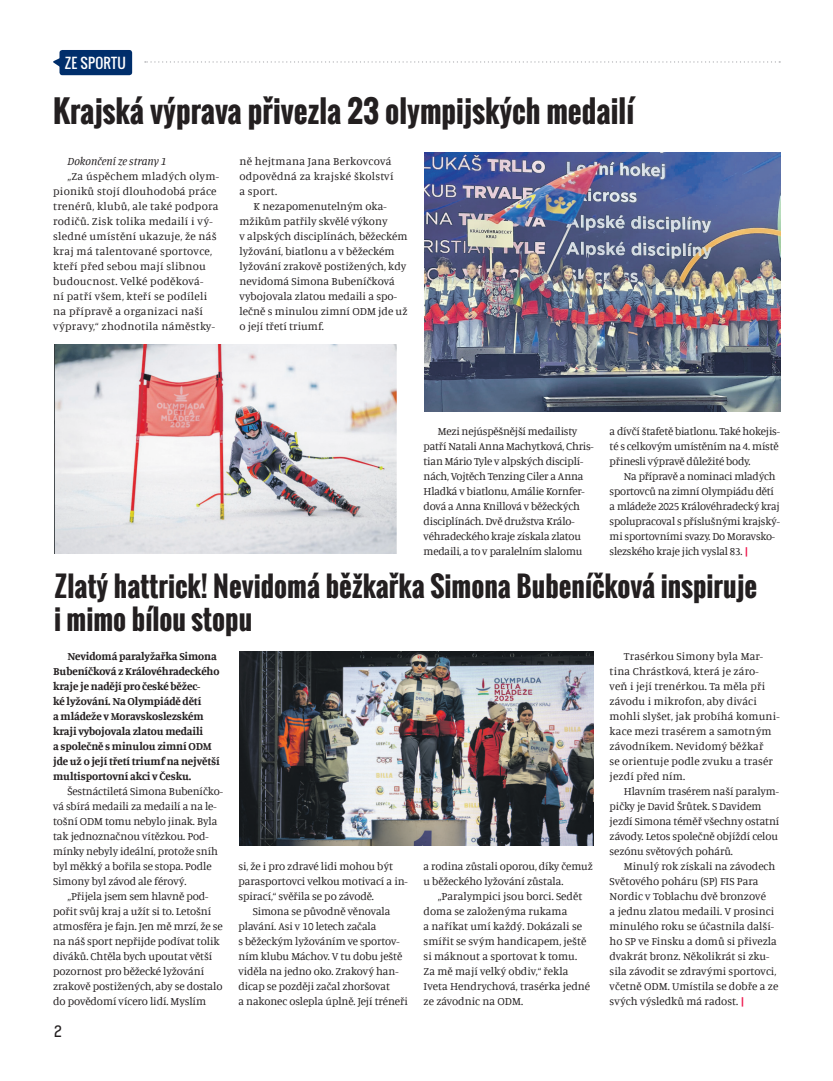
<style>
.page{position:relative;width:833px;height:1081px;background:#fff}
.page>*{position:absolute;margin:0;border:0;box-sizing:border-box;transform-origin:0 0}
.t1{font:700 30px "Oswald";color:#231f20}
.t2{font:700 27.5px/33px "Oswald";color:#231f20}
.t3{font:15px "Kelson Sans";color:#231f20}
.t4{font:13.75px "Oswald";letter-spacing:.02em;color:#fff}
.t5{font:11.25px/15px "Manuale";letter-spacing:-.01em;color:#231f20}
.t6{font:11.25px/15px "Manuale";letter-spacing:.02em;color:#231f20}
.t7{font:700 11.25px/15px "Manuale";letter-spacing:-.01em;color:#231f20}
.t8{font:11.25px/15px "Manuale";letter-spacing:.01em;color:#231f20}
.t9{font:italic 11.25px "Manuale";color:#231f20}
.s1{font-weight:700;color:#ed164b}
</style>
<div class="page">
<svg style="left:145px;top:61px;width:635px;height:2px"></svg>
<svg style="left:53px;top:58px;width:6px;height:8px"></svg>
<div style="left:59px;top:50px;width:73px;height:25px;background:#002e6b;border-radius:3px"></div>
<img style="left:239px;top:652px;width:355px;height:193px">
<img style="left:424px;top:152px;width:356px;height:259px">
<img style="left:54px;top:345px;width:342px;height:209px">
<p class="t4" style="left:65px;top:52px;width:63px">ZE SPORTU</p>
<h1 class="t1" style="left:53px;top:89px;width:582px">Krajská výprava přivezla 23 olympijských medailí</h1>
<p class="t9" style="left:67px;top:154px;width:101px">Dokončení ze strany 1</p>
<p class="t6" style="left:53px;top:168px;width:167px;text-indent:14px">„Za úspěchem mladých olym&shy;pioniků stojí dlouhodobá práce trenérů, klubů, ale také podpora rodičů. Zisk tolika medailí i vý&shy;sledné umístění ukazuje, že náš kraj má talentované sportovce, kteří před sebou mají slibnou budoucnost. Velké poděková-<br>ní patří všem, kteří se podíleli na přípravě a organizaci naší výpravy,“ zhodnotila náměstky-</p>
<p class="t6" style="left:239px;top:153px;width:156px">ně hejtmana Jana Berkovcová odpovědná za krajské školství a sport.</p>
<p class="t5" style="left:239px;top:198px;width:170px;text-indent:14px">K nezapomenutelným oka&shy;mžikům patřily skvělé výkony<br>v alpských disciplínách, běžeckém lyžování, biatlonu a v běžeckém lyžování zrakově postižených, kdy nevidomá Simona Bubeníčková vybojovala zlatou medaili a spo&shy;lečně s minulou zimní ODM jde už o její třetí triumf.</p>
<p class="t5" style="left:423px;top:423px;width:172px;text-indent:14px">Mezi nejúspěšnější medailisty patří Natali Anna Machytková, Chris&shy;tian Mário Tyle v alpských disciplí&shy;nách, Vojtěch Tenzing Ciler a Anna Hladká v biatlonu, Amálie Kornfer&shy;dová a Anna Knillová v běžeckých disciplínách. Dvě družstva Králo&shy;véhradeckého kraje získala zlatou medaili, a to v paralelním slalomu</p>
<p class="t5" style="left:609px;top:423px;width:172px;text-align:justify">a dívčí štafetě biatlonu. Také hokejis&shy;té s celkovým umístěním na 4. místě přinesli výpravě důležité body.</p>
<p class="t5" style="left:609px;top:468px;width:172px;text-indent:14px">Na přípravě a nominaci mladých sportovců na zimní Olympiádu dětí a mládeže 2025 Královéhradecký kraj spolupracoval s příslušnými krajský&shy;mi sportovními svazy. Do Moravsko&shy;slezského kraje jich vyslal 83. <span class="s1">|</span></p>
<h2 class="t2" style="left:54px;top:570px;width:704px">Zlatý hattrick! Nevidomá běžkařka Simona Bubeníčková inspiruje i mimo bílou stopu</h2>
<p class="t7" style="left:53px;top:648px;width:168px;text-indent:14px">Nevidomá paralyžařka Simona<br>Bubeníčková z Královéhradeckého kraje je nadějí pro české běžec-<br>ké lyžování. Na Olympiádě dětí<br>a mládeže v Moravskoslezském kraji vybojovala zlatou medaili<br>a společně s minulou zimní ODM jde už o její třetí triumf na největší multisportovní akci v Česku.</p>
<p class="t5" style="left:53px;top:783px;width:171px;text-indent:14px">Šestnáctiletá Simona Bubeníčko&shy;vá sbírá medaili za medailí a na le&shy;tošní ODM tomu nebylo jinak. Byla tak jednoznačnou vítězkou. Pod&shy;mínky nebyly ideální, protože sníh byl měkký a bořila se stopa. Podle Simony byl závod ale férový.</p>
<p class="t5" style="left:53px;top:888px;width:171px;text-indent:14px">„Přijela jsem sem hlavně pod&shy;pořit svůj kraj a užít si to. Letošní atmosféra je fajn. Jen mě mrzí, že se na náš sport nepřijde podívat tolik diváků. Chtěla bych upoutat větší pozornost pro běžecké lyžování zrakově postižených, aby se dostalo do povědomí vícero lidí. Myslím</p>
<p class="t8" style="left:609px;top:648px;width:171px;text-indent:14px">Trasérkou Simony byla Mar&shy;tina Chrástková, která je záro-<br>veň i její trenérkou. Ta měla při závodu i mikrofon, aby diváci mohli slyšet, jak probíhá komuni&shy;kace mezi trasérem a samotným závodníkem. Nevidomý běžkař<br>se orientuje podle zvuku a trasér jezdí před ním.</p>
<p class="t5" style="left:609px;top:783px;width:171px;text-indent:14px">Hlavním trasérem naší paralym&shy;pičky je David Šrůtek. S Davidem jezdí Simona téměř všechny ostatní závody. Letos společně objíždí celou sezónu světových pohárů.</p>
<p class="t5" style="left:609px;top:858px;width:170px;text-indent:14px">Minulý rok získali na závodech<br>Světového poháru (SP) FIS Para<br>Nordic v Toblachu dvě bronzové<br>a jednu zlatou medaili. V prosinci minulého roku se účastnila další&shy;ho SP ve Finsku a domů si přivezla dvakrát bronz. Několikrát si zku&shy;sila závodit se zdravými sportovci, včetně ODM. Umístila se dobře a ze svých výsledků má radost. <span class="s1">|</span></p>
<p class="t5" style="left:238px;top:858px;width:156px">si, že i pro zdravé lidi mohou být</p>
<p class="t5" style="left:238px;top:873px;width:171px">parasportovci velkou motivací a in-</p>
<p class="t5" style="left:238px;top:888px;width:137px">spirací,“ svěřila se po závodě.</p>
<p class="t5" style="left:253px;top:903px;width:139px">Simona se původně věnovala</p>
<p class="t5" style="left:238px;top:918px;width:139px">plavání. Asi v 10 letech začala</p>
<p class="t5" style="left:238px;top:933px;width:163px">s běžeckým lyžováním ve sportov-</p>
<p class="t5" style="left:238px;top:948px;width:165px">ním klubu Máchov. V tu dobu ještě</p>
<p class="t5" style="left:238px;top:963px;width:161px">viděla na jedno oko. Zrakový han-</p>
<p class="t5" style="left:238px;top:978px;width:153px">dicap se později začal zhoršovat</p>
<p class="t5" style="left:238px;top:993px;width:171px">a nakonec oslepla úplně. Její tréneři</p>
<p class="t5" style="left:423px;top:858px;width:171px">a rodina zůstali oporou, díky čemuž u běžeckého lyžování zůstala.</p>
<p class="t5" style="left:423px;top:888px;width:168px;text-indent:14px">„Paralympici jsou borci. Sedět doma se založenýma rukama<br>a naříkat umí každý. Dokázali se smířit se svým handicapem, ještě si máknout a sportovat k tomu.<br>Za mě mají velký obdiv,“ řekla<br>Iveta Hendrychová, trasérka jedné ze závodnic na ODM.</p>
<h3 class="t3" style="left:54px;top:1022px;width:9px">2</h3>
</div>
